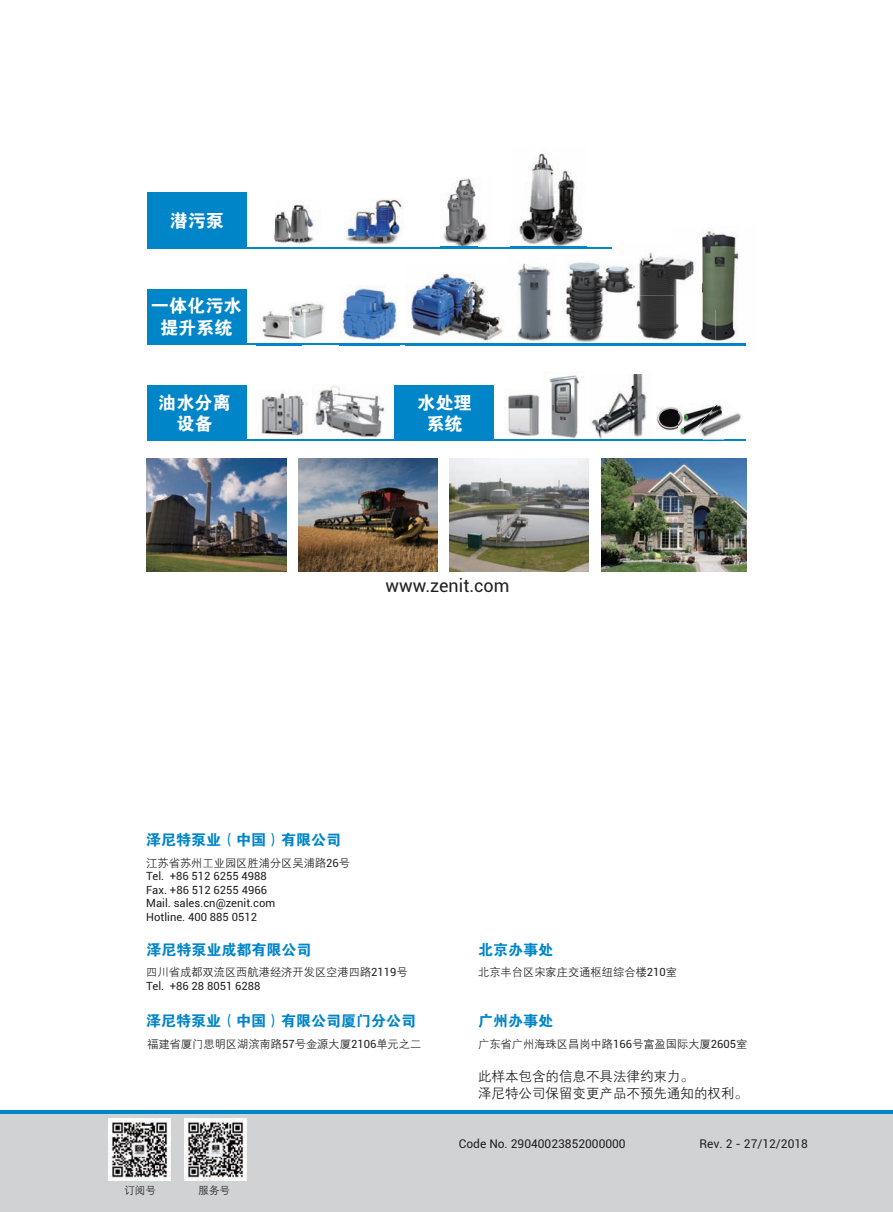
<style>
.page{position:relative;width:893px;height:1212px;background:#fff}
.page>*{position:absolute;margin:0;border:0;box-sizing:border-box;transform-origin:0 0}
.t1{font:18.15px/21.8px "FZDHTJW GB1 0";color:#fff;text-align:center}
.t2{font:18px "Roboto";color:#231f20}
.t3{font:15px "FZDHTJW GB1 0";color:#0185c9}
.t4{font:13.5px/16.2px "FZZDXJW GB1 0";color:#231f20}
.t5{font:12px "Roboto";color:#231f20}
.t6{font:11.25px "FZZDXJW GB1 0";color:#231f20}
.t7{font:11.25px/13.5px "Roboto";color:#231f20}
.t8{font:10.5px "FZZDXJW GB1 0";color:#231f20}
.s1{font-family:"Roboto"}
</style>
<div class="page">
<img style="left:146px;top:459px;width:140px;height:112px">
<img style="left:298px;top:459px;width:139px;height:112px">
<img style="left:450px;top:459px;width:139px;height:112px">
<img style="left:602px;top:459px;width:144px;height:112px">
<img style="left:301px;top:302px;width:24px;height:37px">
<img style="left:274px;top:212px;width:2px;height:30px">
<img style="left:276px;top:204px;width:39px;height:41px">
<img style="left:346px;top:210px;width:16px;height:33px">
<img style="left:362px;top:199px;width:41px;height:45px">
<div style="left:147px;top:192px;width:100px;height:56px;background:#0185c9"></div>
<hr style="left:147px;top:247px;width:465px;height:1px;background:#0185c9">
<div style="left:395px;top:385px;width:99px;height:56px;background:#0185c9"></div>
<div style="left:147px;top:385px;width:99px;height:56px;background:#0185c9"></div>
<hr style="left:147px;top:440px;width:599px;height:1px;background:#0185c9">
<div style="left:147px;top:289px;width:100px;height:55px;background:#0185c9"></div>
<hr style="left:147px;top:344px;width:599px;height:1px;background:#0185c9">
<img style="left:257px;top:310px;width:44px;height:36px">
<img style="left:289px;top:304px;width:12px;height:35px">
<img style="left:257px;top:344px;width:44px;height:1px">
<img style="left:339px;top:287px;width:60px;height:59px">
<img style="left:339px;top:344px;width:60px;height:1px">
<img style="left:510px;top:153px;width:76px;height:94px">
<img style="left:639px;top:252px;width:57px;height:43px">
<img style="left:638px;top:295px;width:39px;height:51px">
<img style="left:638px;top:344px;width:36px;height:1px">
<img style="left:674px;top:229px;width:65px;height:39px">
<img style="left:701px;top:268px;width:34px;height:41px">
<img style="left:674px;top:309px;width:72px;height:37px">
<img style="left:701px;top:344px;width:45px;height:1px">
<svg style="left:674px;top:344px;width:27px;height:1px"></svg>
<img style="left:591px;top:374px;width:56px;height:64px">
<img style="left:507px;top:263px;width:50px;height:83px">
<img style="left:507px;top:344px;width:50px;height:1px">
<img style="left:455px;top:178px;width:21px;height:15px">
<img style="left:477px;top:218px;width:10px;height:25px">
<img style="left:440px;top:226px;width:37px;height:21px">
<img style="left:447px;top:193px;width:30px;height:52px">
<img style="left:504px;top:394px;width:36px;height:42px">
<img style="left:557px;top:262px;width:65px;height:84px">
<img style="left:557px;top:248px;width:55px;height:1px">
<img style="left:561px;top:344px;width:61px;height:1px">
<img style="left:622px;top:265px;width:16px;height:81px">
<svg style="left:622px;top:344px;width:16px;height:1px"></svg>
<img style="left:543px;top:375px;width:43px;height:65px">
<img style="left:261px;top:393px;width:47px;height:43px">
<img style="left:313px;top:384px;width:72px;height:54px">
<img style="left:679px;top:412px;width:14px;height:23px">
<img style="left:698px;top:413px;width:46px;height:29px">
<svg style="left:703px;top:440px;width:21px;height:1px"></svg>
<img style="left:693px;top:404px;width:29px;height:31px">
<img style="left:656px;top:406px;width:28px;height:24px">
<img style="left:406px;top:273px;width:99px;height:73px">
<img style="left:406px;top:344px;width:99px;height:1px">
<div style="left:0;top:1114px;width:893px;height:98px;background:#d1d2d4"></div>
<hr style="left:0;top:1110px;width:893px;height:4px;background:#0185c9">
<img style="left:108px;top:1118px;width:63px;height:62px">
<img style="left:184px;top:1118px;width:62px;height:62px">
<h1 class="t1" style="left:170px;top:210px;width:56px">潜污泵</h1>
<h1 class="t1" style="left:151px;top:296px;width:92px">一体化污水提升系统</h1>
<h1 class="t1" style="left:158px;top:392px;width:74px">油水分离设备</h1>
<h1 class="t1" style="left:417px;top:392px;width:56px">水处理系统</h1>
<h2 class="t2" style="left:386px;top:573px;width:125px">www.zenit.com</h2>
<h3 class="t3" style="left:146px;top:832px;width:196px">泽尼特泵业（中国）有限公司</h3>
<p class="t6" style="left:146px;top:857px;width:205px">江苏省苏州工业园区胜浦分区吴浦路<span class="s1">26</span>号</p>
<p class="t7" style="left:146px;top:869px;width:131px">Tel. +86 512 6255 4988<br>Fax. +86 512 6255 4966<br>Mail. sales.cn@zenit.com<br>Hotline. 400 885 0512</p>
<h3 class="t3" style="left:146px;top:941px;width:166px">泽尼特泵业成都有限公司</h3>
<h3 class="t3" style="left:478px;top:941px;width:76px">北京办事处</h3>
<p class="t6" style="left:146px;top:966px;width:263px">四川省成都双流区西航港经济开发区空港四路<span class="s1">2119</span>号</p>
<p class="t7" style="left:146px;top:979px;width:116px">Tel. +86 28 8051 6288</p>
<p class="t6" style="left:478px;top:966px;width:201px">北京丰台区宋家庄交通枢纽综合楼<span class="s1">210</span>室</p>
<h3 class="t3" style="left:146px;top:1013px;width:272px">泽尼特泵业（中国）有限公司厦门分公司</h3>
<h3 class="t3" style="left:478px;top:1013px;width:76px">广州办事处</h3>
<p class="t6" style="left:147px;top:1038px;width:276px">福建省厦门思明区湖滨南路<span class="s1">57</span>号金源大厦<span class="s1">2106</span>单元之二</p>
<p class="t6" style="left:478px;top:1038px;width:271px">广东省广州海珠区昌岗中路<span class="s1">166</span>号富盈国际大厦<span class="s1">2605</span>室</p>
<p class="t4" style="left:478px;top:1069px;width:271px">此样本包含的信息不具法律约束力。<br>泽尼特公司保留变更产品不预先通知的权利。</p>
<p class="t5" style="left:459px;top:1135px;width:168px">Code No. 29040023852000000</p>
<p class="t5" style="left:700px;top:1135px;width:110px">Rev. 2 - 27/12/2018</p>
<p class="t8" style="left:124px;top:1185px;width:33px">订阅号</p>
<p class="t8" style="left:199px;top:1185px;width:33px">服务号</p>
</div>
